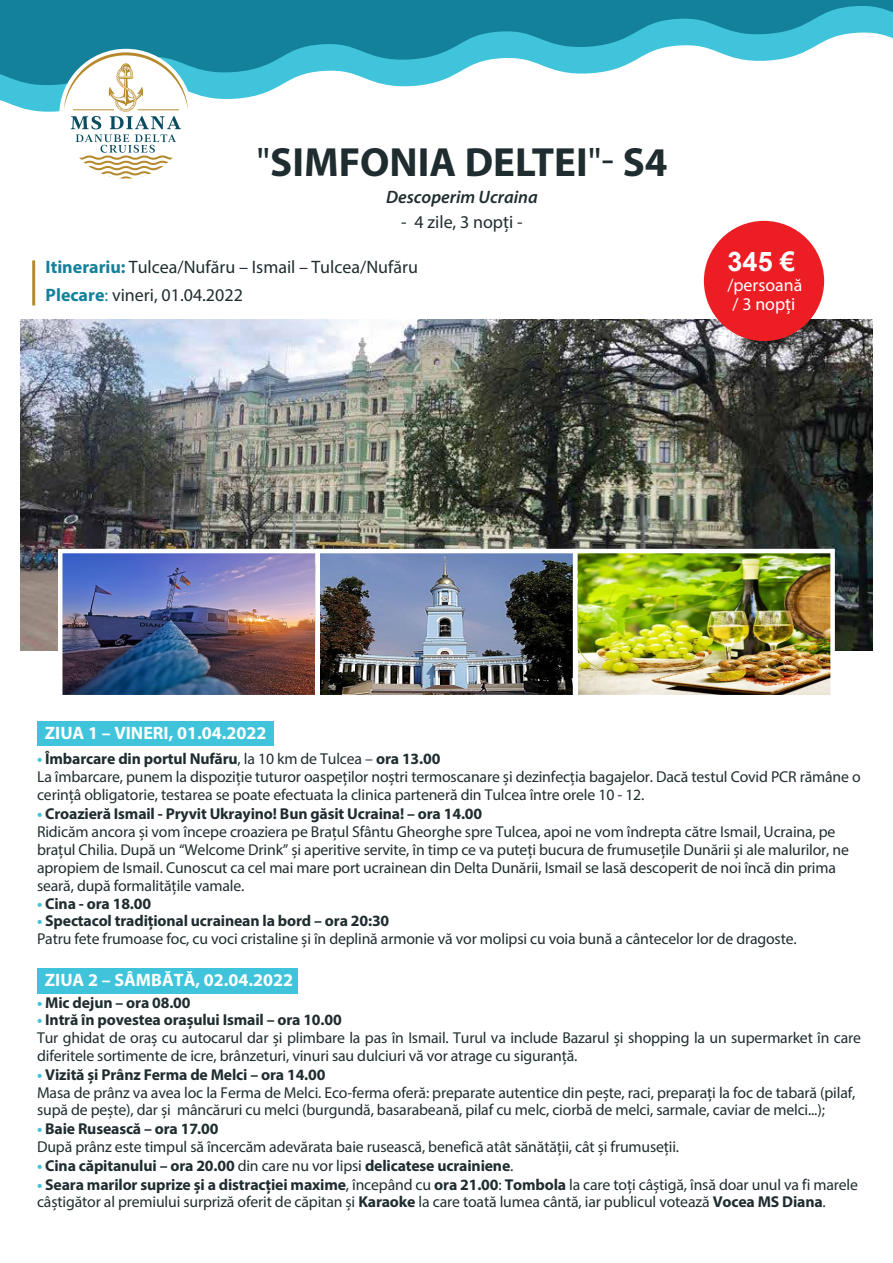
<style>
.page{position:relative;width:893px;height:1263px;background:#fff}
.page>*{position:absolute;margin:0;border:0;box-sizing:border-box;transform-origin:0 0}
.t1{font:700 40.95px "Myriad Pro";color:#202d30}
.t2{font:700 27px "Arial";color:#fff}
.t3{font:18px/27.5px "Myriad Pro";color:#202d30}
.t4{font:700 18px "Myriad Pro";color:#fff}
.t5{font:italic 600 18px "Myriad Pro";color:#202d30}
.t6{font:17.85px/19.8px "Myriad Pro";color:#fff}
.t7{font:15.75px/18px "Myriad Pro";letter-spacing:-.01em;color:#202d30}
.t8{font:700 15.75px "Myriad Pro";letter-spacing:-.01em;color:#202d30}
.s1{font-weight:400}
.s2{font-weight:700;color:#14819b}
.s3{color:#14819b}
.s4{font-weight:700;color:#40c4db}
.s5{font-weight:700}
.s6{color:#40c4db}
</style>
<div class="page">
<svg style="left:0;top:87px;width:277px;height:25px;fill:#40c4db"></svg>
<svg style="left:0;top:0;width:893px;height:87px;fill:#14819b"></svg>
<div style="left:59px;top:49px;width:134px;height:133px;background:#fff;border-radius:50%"></div>
<svg style="left:64px;top:52px;width:124px;height:127px"></svg>
<hr style="left:32px;top:260px;width:3px;height:45px;background:#b58a2d">
<img style="left:21px;top:320px;width:851px;height:330px">
<img style="left:63px;top:554px;width:252px;height:140px">
<div style="left:58px;top:549px;width:262px;height:150px;border:4px solid #fff"></div>
<img style="left:320px;top:554px;width:252px;height:140px">
<div style="left:315px;top:549px;width:262px;height:150px;border:4px solid #fff"></div>
<img style="left:578px;top:554px;width:252px;height:140px">
<div style="left:573px;top:549px;width:262px;height:150px;border:4px solid #fff"></div>
<div style="left:37px;top:721px;width:237px;height:25px;background:#40c4db"></div>
<div style="left:37px;top:968px;width:261px;height:25px;background:#40c4db"></div>
<div style="left:704px;top:221px;width:120px;height:120px;background:#ed1d24;border-radius:50%"></div>
<h1 class="t1" style="left:256px;top:136px;width:413px"><span class="s1">"</span>SIMFONIA DELTEI<span class="s1">"-</span> S4</h1>
<p class="t5" style="left:386px;top:186px;width:153px">Descoperim Ucraina</p>
<p class="t3" style="left:401px;top:208px;width:123px">- 4 zile, 3 nopți -</p>
<p class="t3" style="left:46px;top:253px;width:374px"><span class="s2">Itinerariu:</span> Tulcea/Nufăru – Ismail – Tulcea/Nufăru<br><span class="s2">Plecare</span><span class="s3">:</span> vineri, 01.04.2022</p>
<h2 class="t2" style="left:728px;top:243px;width:69px">345 €</h2>
<p class="t6" style="left:727px;top:274px;width:77px">/persoană / 3 nopți</p>
<p class="t4" style="left:45px;top:721px;width:223px">ZIUA 1 – VINERI, 01.04.2022</p>
<p class="t7" style="left:37px;top:749px;width:825px"><span class="s4">•</span> <span class="s5">Îmbarcare din portul Nufăru</span>, la 10 km de Tulcea – <span class="s5">ora 13.00<br></span>La îmbarcare, punem la dispoziție tuturor oaspeților noștri termoscanare și dezinfecția bagajelor. Dacă testul Covid PCR rămâne o cerințâ obligatorie, testarea se poate efectuata la clinica parteneră din Tulcea între orele 10 - 12.</p>
<p class="t7" style="left:37px;top:804px;width:813px"><span class="s4">•</span> <span class="s5">Croazieră Ismail - Pryvit Ukrayino! Bun găsit Ucraina! – ora 14.00<br></span>Ridicăm ancora și vom începe croaziera pe Brațul Sfântu Gheorghe spre Tulcea, apoi ne vom îndrepta către Ismail, Ucraina, pe brațul Chilia. După un “Welcome Drink” și aperitive servite, în timp ce va puteți bucura de frumusețile Dunării și ale malurilor, ne apropiem de Ismail. Cunoscut ca cel mai mare port ucrainean din Delta Dunării, Ismail se lasă descoperit de noi încă din prima seară, după formalitățile vamale.</p>
<p class="t8" style="left:37px;top:893px;width:116px"><span class="s6">•</span> Cina - ora 18.00</p>
<p class="t7" style="left:37px;top:912px;width:761px"><span class="s4">•</span> <span class="s5">Spectacol tradițional ucrainean la bord – ora 20:30<br></span>Patru fete frumoase foc, cu voci cristaline și în deplină armonie vă vor molipsi cu voia bună a cântecelor lor de dragoste.</p>
<p class="t4" style="left:45px;top:968px;width:250px">ZIUA 2 – SÂMBĂTĂ, 02.04.2022</p>
<p class="t8" style="left:37px;top:992px;width:155px"><span class="s6">•</span> Mic dejun – ora 08.00</p>
<p class="t7" style="left:37px;top:1010px;width:825px"><span class="s4">•</span> <span class="s5">Intră în povestea orașului Ismail – ora 10.00<br></span>Tur ghidat de oraș cu autocarul dar și plimbare la pas în Ismail. Turul va include Bazarul și shopping la un supermarket în care diferitele sortimente de icre, brânzeturi, vinuri sau dulciuri vă vor atrage cu siguranță.</p>
<p class="t7" style="left:37px;top:1065px;width:820px"><span class="s4">•</span> <span class="s5">Vizită și Prânz Ferma de Melci – ora 14.00<br></span>Masa de prânz va avea loc la Ferma de Melci. Eco-ferma oferă: preparate autentice din pește, raci, preparați la foc de tabară (pilaf, supă de pește), dar și mâncăruri cu melci (burgundă, basarabeană, pilaf cu melc, ciorbă de melci, sarmale, caviar de melci...);</p>
<p class="t7" style="left:37px;top:1119px;width:644px"><span class="s4">•</span> <span class="s5">Baie Rusească – ora 17.00<br></span>După prânz este timpul să încercăm adevărata baie rusească, benefică atât sănătății, cât și frumuseții.</p>
<p class="t8" style="left:37px;top:1155px;width:478px"><span class="s6">•</span> Cina căpitanului – ora 20.00 <span class="s1">din care nu vor lipsi</span> delicatese ucrainiene<span class="s1">.</span></p>
<p class="t7" style="left:37px;top:1175px;width:822px;line-height:17.4px"><span class="s4">•</span> <span class="s5">Seara marilor suprize și a distracției maxime</span>, începând cu <span class="s5">ora 21.00</span>: <span class="s5">Tombola</span> la care toți câștigă, însă doar unul va fi marele câștigător al premiului surpriză oferit de căpitan și <span class="s5">Karaoke</span> la care toată lumea cântă, iar publicul votează <span class="s5">Vocea MS Diana</span>.</p>
</div>
